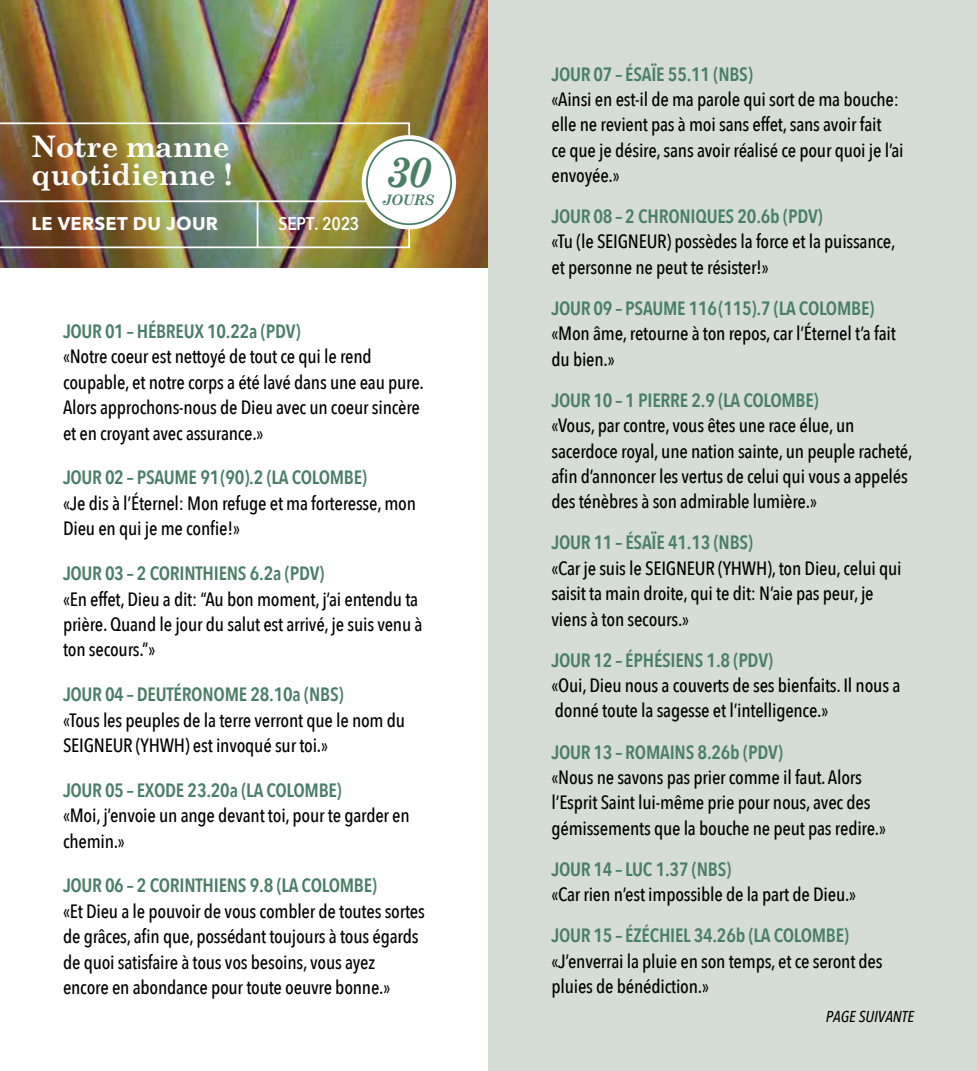
<style>
.page{position:relative;width:977px;height:1071px;background:#fff}
.page>*{position:absolute;margin:0;border:0;box-sizing:border-box;transform-origin:0 0}
.t1{font:italic 700 42px "Century Schoolbook";color:#497e67}
.t2{font:700 29.75px/28px "Century Schoolbook";letter-spacing:-.01em;color:#fff}
.t3{font:500 19.25px/25.4px "Avenir Next Condensed";letter-spacing:-.01em;color:#000}
.t4{font:600 19.25px "Avenir Next Condensed";letter-spacing:-.01em;color:#497e67}
.t5{font:700 18.38px "Avenir Next";letter-spacing:.015em;color:#fff}
.t6{font:600 18.38px "Avenir Next";letter-spacing:-.015em;color:#fff;scale:.85 1}
.t7{font:italic 500 15.75px "Avenir Next Condensed";color:#000}
.t8{font:italic 700 14.35px "Century Schoolbook";letter-spacing:-.01em;color:#497e67;scale:.95 1}
</style>
<div class="page">
<img style="left:0;top:0;width:488px;height:268px">
<div style="left:488px;top:0;width:488px;height:1071px;background:#d6ddd7"></div>
<img style="left:0;top:122px;width:411px;height:127px">
<div style="left:362px;top:135px;width:94px;height:94px;background:#fff;border-radius:50%"></div>
<div style="left:366px;top:139px;width:86px;height:86px;border:2px solid #497e67;border-radius:50%"></div>
<h2 class="t2" style="left:32px;top:132px;width:203px">Notre manne quotidienne !</h2>
<p class="t5" style="left:32px;top:208px;width:188px">LE VERSET DU JOUR</p>
<p class="t6" style="left:278px;top:208px;width:97px">SEPT. 2023</p>
<h1 class="t1" style="left:385px;top:145px;width:48px">30</h1>
<p class="t8" style="left:382px;top:191px;width:56px">JOURS</p>
<p class="t4" style="left:63px;top:315px;width:239px">JOUR 01 – HÉBREUX 10.22a (PDV)</p>
<p class="t3" style="left:63px;top:344px;width:362px">«Notre coeur est nettoyé de tout ce qui le rend coupable, et notre corps a été lavé dans une eau pure.<br>Alors approchons-nous de Dieu avec un coeur sincère et en croyant avec assurance.»</p>
<p class="t4" style="left:63px;top:461px;width:305px">JOUR 02 – PSAUME 91(90).2 (LA COLOMBE)</p>
<p class="t3" style="left:63px;top:490px;width:354px">«Je dis à l’Éternel: Mon refuge et ma forteresse, mon<br>Dieu en qui je me confie!»</p>
<p class="t4" style="left:63px;top:557px;width:263px">JOUR 03 – 2 CORINTHIENS 6.2a (PDV)</p>
<p class="t3" style="left:63px;top:586px;width:361px">«En effet, Dieu a dit: “Au bon moment, j’ai entendu ta prière. Quand le jour du salut est arrivé, je suis venu à ton secours.”»</p>
<p class="t4" style="left:63px;top:678px;width:282px">JOUR 04 – DEUTÉRONOME 28.10a (NBS)</p>
<p class="t3" style="left:63px;top:707px;width:343px">«Tous les peuples de la terre verront que le nom du<br>SEIGNEUR (YHWH) est invoqué sur toi.»</p>
<p class="t4" style="left:63px;top:773px;width:280px">JOUR 05 – EXODE 23.20a (LA COLOMBE)</p>
<p class="t3" style="left:63px;top:803px;width:348px">«Moi, j’envoie un ange devant toi, pour te garder en chemin.»</p>
<p class="t4" style="left:63px;top:869px;width:315px">JOUR 06 – 2 CORINTHIENS 9.8 (LA COLOMBE)</p>
<p class="t3" style="left:63px;top:898px;width:363px">«Et Dieu a le pouvoir de vous combler de toutes sortes de grâces, afin que, possédant toujours à tous égards de quoi satisfaire à tous vos besoins, vous ayez encore en abondance pour toute oeuvre bonne.»</p>
<p class="t4" style="left:551px;top:57px;width:203px">JOUR 07 – ÉSAÏE 55.11 (NBS)</p>
<p class="t3" style="left:551px;top:86px;width:354px">«Ainsi en est-il de ma parole qui sort de ma bouche: elle ne revient pas à moi sans effet, sans avoir fait<br>ce que je désire, sans avoir réalisé ce pour quoi je l’ai envoyée.»</p>
<p class="t4" style="left:551px;top:200px;width:273px">JOUR 08 – 2 CHRONIQUES 20.6b (PDV)</p>
<p class="t3" style="left:551px;top:229px;width:345px">«Tu (le SEIGNEUR) possèdes la force et la puissance, et personne ne peut te résister!»</p>
<p class="t4" style="left:551px;top:292px;width:324px">JOUR 09 – PSAUME 116(115).7 (LA COLOMBE)</p>
<p class="t3" style="left:551px;top:321px;width:346px">«Mon âme, retourne à ton repos, car l’Éternel t’a fait du bien.»</p>
<p class="t4" style="left:551px;top:383px;width:269px">JOUR 10 – 1 PIERRE 2.9 (LA COLOMBE)</p>
<p class="t3" style="left:551px;top:413px;width:362px">«Vous, par contre, vous êtes une race élue, un sacerdoce royal, une nation sainte, un peuple racheté, afin d’annoncer les vertus de celui qui vous a appelés des ténèbres à son admirable lumière.»</p>
<p class="t4" style="left:551px;top:526px;width:203px">JOUR 11 – ÉSAÏE 41.13 (NBS)</p>
<p class="t3" style="left:551px;top:555px;width:352px">«Car je suis le SEIGNEUR (YHWH), ton Dieu, celui qui saisit ta main droite, qui te dit: N’aie pas peur, je viens à ton secours.»</p>
<p class="t4" style="left:551px;top:643px;width:223px">JOUR 12 – ÉPHÉSIENS 1.8 (PDV)</p>
<p class="t3" style="left:551px;top:673px;width:350px">«Oui, Dieu nous a couverts de ses bienfaits. Il nous a donné toute la sagesse et l’intelligence.»</p>
<p class="t4" style="left:551px;top:735px;width:233px">JOUR 13 – ROMAINS 8.26b (PDV)</p>
<p class="t3" style="left:551px;top:764px;width:336px">«Nous ne savons pas prier comme il faut. Alors l’Esprit Saint lui-même prie pour nous, avec des gémissements que la bouche ne peut pas redire.»</p>
<p class="t4" style="left:551px;top:852px;width:181px">JOUR 14 – LUC 1.37 (NBS)</p>
<p class="t3" style="left:551px;top:882px;width:306px">«Car rien n’est impossible de la part de Dieu.»</p>
<p class="t4" style="left:551px;top:919px;width:299px">JOUR 15 – ÉZÉCHIEL 34.26b (LA COLOMBE)</p>
<p class="t3" style="left:551px;top:948px;width:332px">«J’enverrai la pluie en son temps, et ce seront des pluies de bénédiction.»</p>
<p class="t7" style="left:825px;top:1007px;width:90px">PAGE SUIVANTE</p>
</div>
